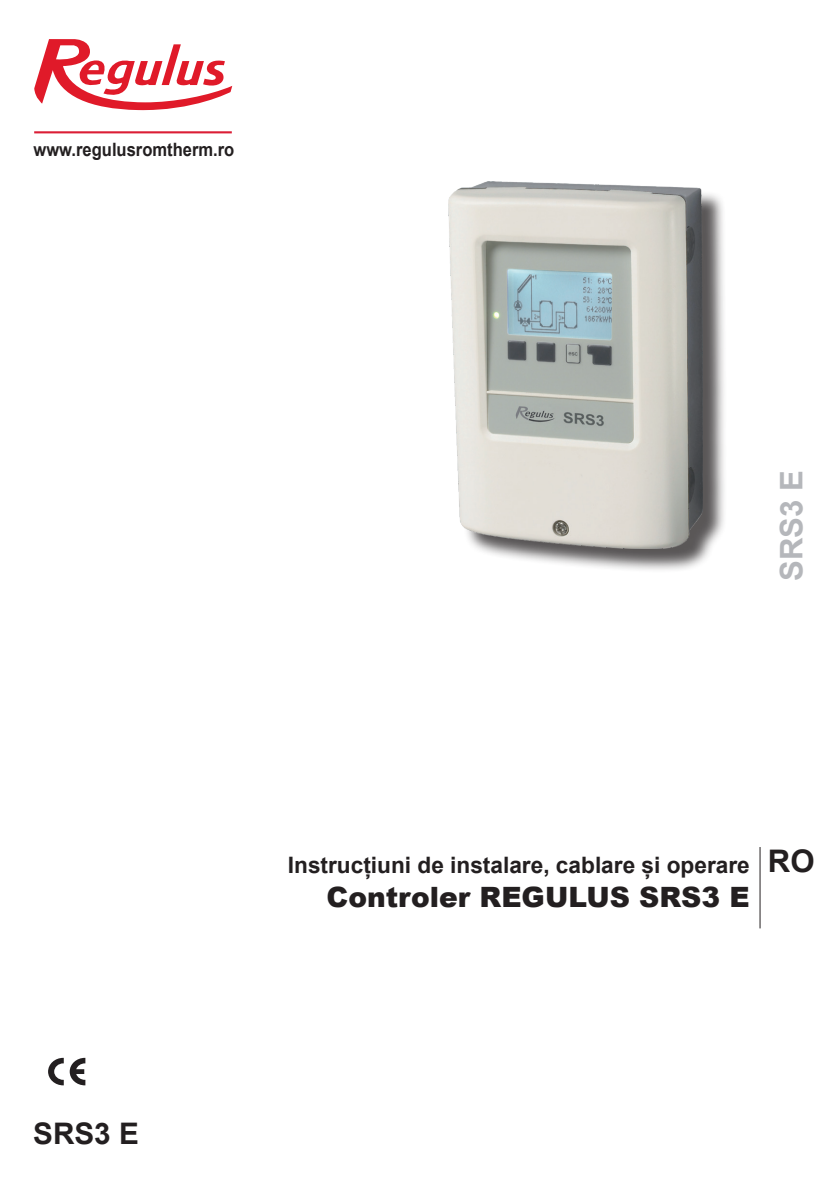
<style>
.page{position:relative;width:840px;height:1191px;background:#fff}
.page>*{position:absolute;margin:0;border:0;box-sizing:border-box;transform-origin:0 0}
.t1{font:700 31.2px "Arial";color:#b5b7bb}
.t2{font:700 29.6px "Arial";color:#231f20}
.t3{font:900 28px "Arial";color:#231f20}
.t4{font:700 22.6px "Arial";color:#231f20}
.t5{font:700 18.4px "Arial";color:#231f20;scale:.9 1}
.s1{font-size:31.2px}
</style>
<div class="page">
<svg style="left:48px;top:1057px;width:16px;height:28px"></svg>
<svg style="left:70px;top:1057px;width:15px;height:28px"></svg>
<div style="left:452px;top:184px;width:274px;height:388px;background:#231f20;opacity:.75"></div>
<img style="left:448px;top:181px;width:254px;height:367px">
<svg style="left:34px;top:39px;width:198px;height:71px"></svg>
<hr style="left:34px;top:131px;width:198px;height:2px;background:#db1e36">
<hr style="left:759px;top:847px;width:1px;height:81px;background:#231f20">
<p class="t5" style="left:33px;top:137px;width:225px">www.regulusromtherm.ro</p>
<h2 class="t2" style="left:33px;top:1112px;width:107px">SRS3 E</h2>
<h1 class="t1" style="left:769px;top:581px;width:112px;rotate:-90deg">SRS3 E</h1>
<p class="t4" style="left:288px;top:849px;width:528px">Instrucțiuni de instalare, cablare și operare <span class="s1">RO</span></p>
<p class="t3" style="left:326px;top:876px;width:424px">Controler REGULUS SRS3 E</p>
</div>
